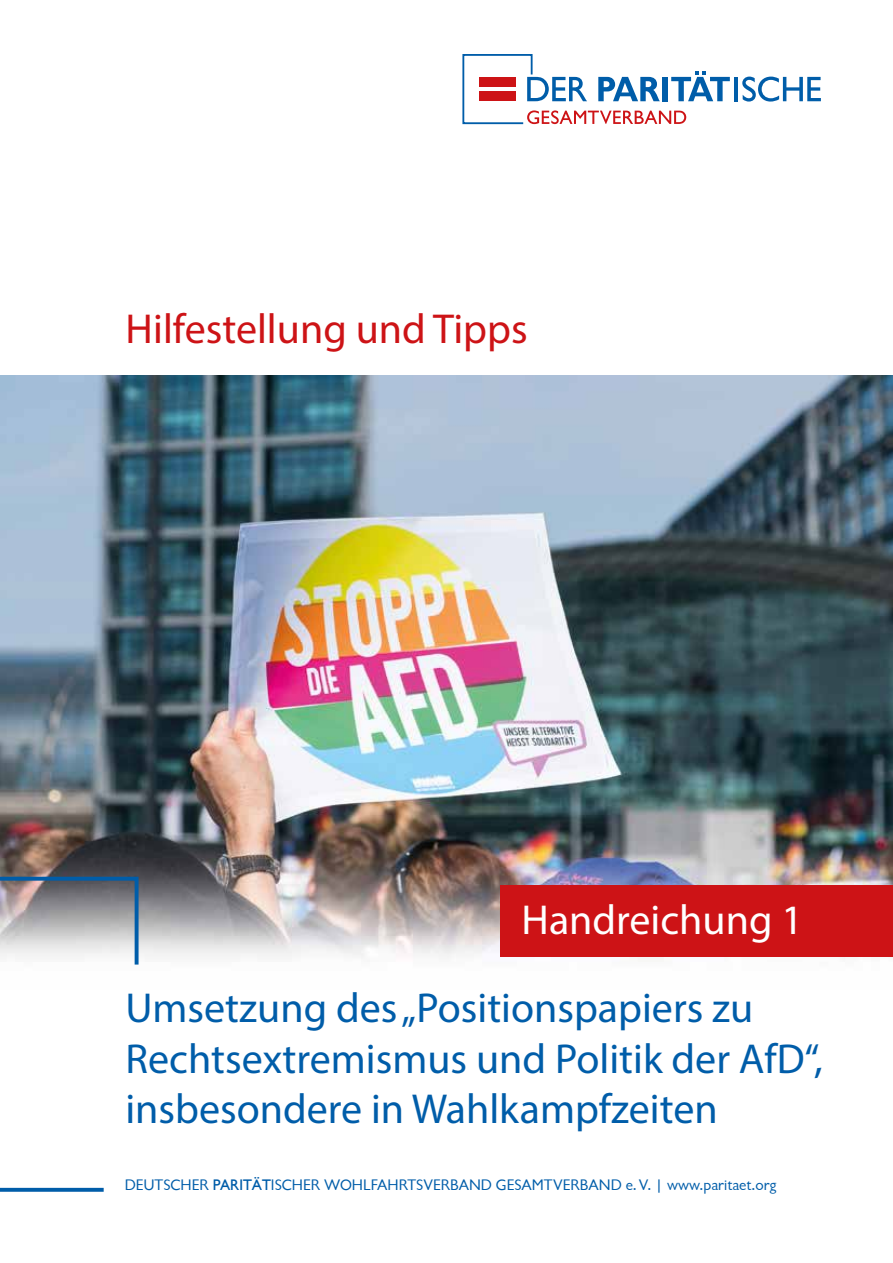
<style>
.page{position:relative;width:893px;height:1263px;background:#fff}
.page>*{position:absolute;margin:0;border:0;box-sizing:border-box;transform-origin:0 0}
.t1{font:42px/50.4px "Myriad Pro";color:#005da9}
.t2{font:42px "Myriad Pro";color:#cd1316}
.t3{font:42px "Myriad Pro";color:#fff}
.t4{font:15.75px "Chantilly";color:#005da9}
.s1{font-weight:500}
</style>
<div class="page">
<img style="left:0;top:376px;width:893px;height:582px">
<hr style="left:734px;top:77px;width:4px;height:24px;background:#005da9">
<svg style="left:742px;top:77px;width:79px;height:25px"></svg>
<svg style="left:462px;top:54px;width:268px;height:70px"></svg>
<svg style="left:0;top:877px;width:139px;height:315px"></svg>
<div style="left:500px;top:886px;width:393px;height:71px;background:#cd1316"></div>
<p class="t2" style="left:125px;top:303px;width:404px">Hilfestellung und Tipps</p>
<p class="t3" style="left:522px;top:894px;width:283px">Handreichung 1</p>
<p class="t1" style="left:125px;top:982px;width:699px">Umsetzung des „Positionspapiers zu<br>Rechtsextremismus und Politik der AfD“, insbesondere in Wahlkampfzeiten</p>
<p class="t4" style="left:125px;top:1176px;width:653px">DEUTSCHER <span class="s1">PARITÄT</span>ISCHER WOHLFAHRTSVERBAND GESAMTVERBAND e.V. | www.paritaet.org</p>
</div>
